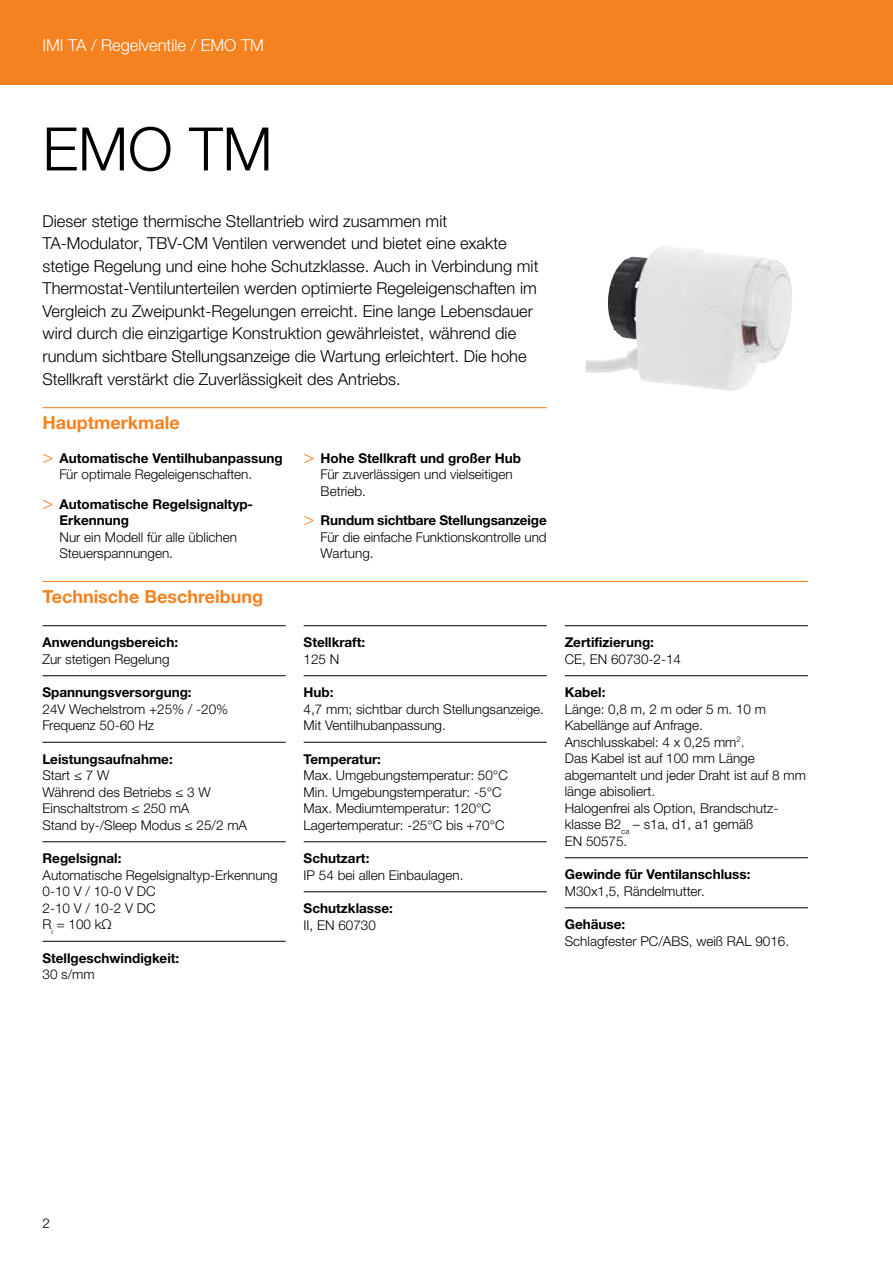
<style>
.page{position:relative;width:893px;height:1263px;background:#fff}
.page>*{position:absolute;margin:0;border:0;box-sizing:border-box;transform-origin:0 0}
.t1{font:300 60px "Helvetica Neue LTW1 G";color:#000}
.t2{font:700 18px "Helvetica Neue LTW1 G";color:#f58220}
.t3{font:300 16.5px/22.5px "Helvetica Neue LTW1 G";color:#000}
.t4{font:300 16.5px "Helvetica Neue LTW1 G";color:#fff}
.t5{font:300 13.5px/16.5px "Helvetica Neue LTW1 G";color:#000}
.t6{font:700 13.5px/16.5px "Helvetica Neue LTW1 G";color:#000}
.s1{font-family:"Helvetica Neue LT Std";font-weight:300;font-size:18px;color:#f58220}
.s2{font-weight:300}
.s3{font-family:"Helvetica Neue LT Std";font-size:18px;color:#f58220}
.s4{font-weight:700}
</style>
<div class="page">
<div style="left:0;top:0;width:893px;height:85px;background:#f58220"></div>
<hr style="left:43px;top:407px;width:504px;height:1px;background:#f58220">
<hr style="left:43px;top:581px;width:765px;height:1px;background:#f58220">
<hr style="left:43px;top:625px;width:243px;height:1px;background:#000">
<hr style="left:43px;top:675px;width:243px;height:1px;background:#000">
<hr style="left:43px;top:742px;width:243px;height:1px;background:#000">
<hr style="left:43px;top:841px;width:243px;height:1px;background:#000">
<hr style="left:43px;top:941px;width:243px;height:1px;background:#000">
<hr style="left:304px;top:625px;width:243px;height:1px;background:#000">
<hr style="left:304px;top:675px;width:243px;height:1px;background:#000">
<hr style="left:304px;top:742px;width:243px;height:1px;background:#000">
<hr style="left:304px;top:841px;width:243px;height:1px;background:#000">
<hr style="left:304px;top:891px;width:243px;height:1px;background:#000">
<hr style="left:565px;top:625px;width:243px;height:1px;background:#000">
<hr style="left:565px;top:675px;width:243px;height:1px;background:#000">
<hr style="left:565px;top:857px;width:243px;height:1px;background:#000">
<hr style="left:565px;top:907px;width:243px;height:1px;background:#000">
<img style="left:586px;top:247px;width:206px;height:144px">
<p class="t4" style="left:43px;top:35px;width:223px">IMI TA / Regelventile / EMO TM</p>
<h1 class="t1" style="left:43px;top:112px;width:232px">EMO TM</h1>
<p class="t3" style="left:43px;top:210px;width:498px">Dieser stetige thermische Stellantrieb wird zusammen mit TA-Modulator, TBV-CM Ventilen verwendet und bietet eine exakte stetige Regelung und eine hohe Schutzklasse. Auch in Verbindung mit Thermostat-Ventilunterteilen werden optimierte Regeleigenschaften im Vergleich zu Zweipunkt-Regelungen erreicht. Eine lange Lebensdauer wird durch die einzigartige Konstruktion gewährleistet, während die rundum sichtbare Stellungsanzeige die Wartung erleichtert. Die hohe Stellkraft verstärkt die Zuverlässigkeit des Antriebs.</p>
<h2 class="t2" style="left:43px;top:412px;width:139px">Hauptmerkmale</h2>
<p class="t6" style="left:60px;top:450px;width:225px;text-indent:-17px"><span class="s1">&gt;</span> Automatische Ventilhubanpassung<br><span class="s2">Für optimale Regeleigenschaften.</span></p>
<p class="t6" style="left:60px;top:496px;width:195px;text-indent:-17px"><span class="s1">&gt;</span> Automatische Regelsignaltyp-<br>Erkennung</p>
<p class="t5" style="left:60px;top:529px;width:179px">Nur ein Modell für alle üblichen<br>Steuerspannungen.</p>
<p class="t5" style="left:321px;top:450px;width:202px;text-indent:-17px"><span class="s3">&gt;</span> <span class="s4">Hohe Stellkraft und großer Hub<br></span>Für zuverlässigen und vielseitigen<br>Betrieb.</p>
<p class="t5" style="left:321px;top:512px;width:228px;text-align:justify;text-indent:-17px"><span class="s3">&gt;</span> <span class="s4">Rundum sichtbare Stellungsanzeige </span>Für die einfache Funktionskontrolle und Wartung.</p>
<h2 class="t2" style="left:43px;top:586px;width:222px">Technische Beschreibung</h2>
<p class="t6" style="left:43px;top:634px;width:137px">Anwendungsbereich:</p>
<p class="t5" style="left:43px;top:651px;width:129px">Zur stetigen Regelung</p>
<p class="t6" style="left:43px;top:684px;width:151px">Spannungsversorgung:</p>
<p class="t5" style="left:43px;top:701px;width:187px">24V Wechelstrom +25% / -20%<br>Frequenz 50-60 Hz</p>
<p class="t6" style="left:43px;top:751px;width:132px">Leistungsaufnahme:</p>
<p class="t5" style="left:43px;top:767px;width:206px">Start ≤ 7 W<br>Während des Betriebs ≤ 3 W<br>Einschaltstrom ≤ 250 mA<br>Stand by-/Sleep Modus ≤ 25/2 mA</p>
<p class="t6" style="left:43px;top:850px;width:80px">Regelsignal:</p>
<p class="t5" style="left:43px;top:867px;width:237px">Automatische Regelsignaltyp-Erkennung<br>0-10 V / 10-0 V DC<br>2-10 V / 10-2 V DC<br>R<sub>i</sub> = 100 kΩ</p>
<p class="t6" style="left:43px;top:950px;width:138px">Stellgeschwindigkeit:</p>
<p class="t5" style="left:43px;top:966px;width:54px">30 s/mm</p>
<p class="t6" style="left:304px;top:634px;width:63px">Stellkraft:</p>
<p class="t5" style="left:304px;top:651px;width:37px">125 N</p>
<p class="t6" style="left:304px;top:684px;width:32px">Hub:</p>
<p class="t5" style="left:304px;top:701px;width:242px">4,7 mm; sichtbar durch Stellungsanzeige.<br>Mit Ventilhubanpassung.</p>
<p class="t6" style="left:304px;top:751px;width:79px">Temperatur:</p>
<p class="t5" style="left:304px;top:767px;width:206px">Max. Umgebungstemperatur: 50°C<br>Min. Umgebungstemperatur: -5°C<br>Max. Mediumtemperatur: 120°C<br>Lagertemperatur: -25°C bis +70°C</p>
<p class="t6" style="left:304px;top:850px;width:67px">Schutzart:</p>
<p class="t5" style="left:304px;top:867px;width:161px">IP 54 bei allen Einbaulagen.</p>
<p class="t6" style="left:304px;top:900px;width:91px">Schutzklasse:</p>
<p class="t5" style="left:304px;top:917px;width:74px">II, EN 60730</p>
<p class="t6" style="left:565px;top:634px;width:91px">Zertifizierung:</p>
<p class="t5" style="left:565px;top:651px;width:118px">CE, EN 60730-2-14</p>
<p class="t6" style="left:565px;top:684px;width:42px">Kabel:</p>
<p class="t5" style="left:565px;top:701px;width:243px">Länge: 0,8 m, 2 m oder 5 m. 10 m<br>Kabellänge auf Anfrage.<br>Anschlusskabel: 4 x 0,25 mm<sup>2</sup>.<br>Das Kabel ist auf 100 mm Länge abgemantelt und jeder Draht ist auf 8 mm länge abisoliert.<br>Halogenfrei als Option, Brandschutz&shy;klasse B2<sub>ca</sub> – s1a, d1, a1 gemäß<br>EN 50575.</p>
<p class="t6" style="left:565px;top:866px;width:187px">Gewinde für Ventilanschluss:</p>
<p class="t5" style="left:565px;top:883px;width:142px">M30x1,5, Rändelmutter.</p>
<p class="t6" style="left:565px;top:916px;width:62px">Gehäuse:</p>
<p class="t5" style="left:565px;top:933px;width:226px">Schlagfester PC/ABS, weiß RAL 9016.</p>
<p class="t5" style="left:43px;top:1215px;width:9px">2</p>
</div>
